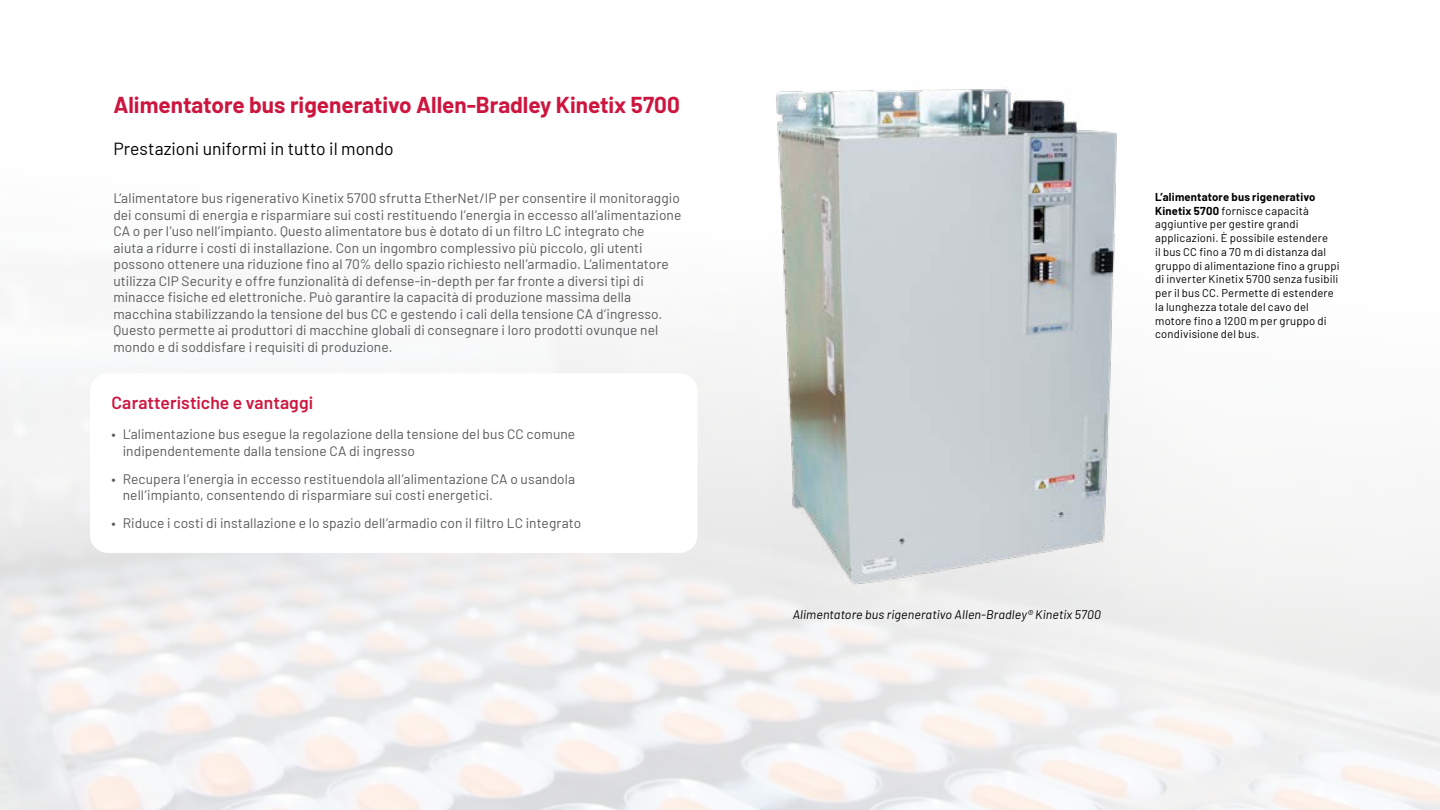
<style>
.page{position:relative;width:1440px;height:810px;background:#fff}
.page>*{position:absolute;margin:0;border:0;box-sizing:border-box;transform-origin:0 0}
.t1{font:700 22.5px "Barlow";color:#cd163f}
.t2{font:17.5px "Barlow";color:#000}
.t3{font:600 17.5px "Barlow";letter-spacing:.005em;color:#cd163f}
.t4{font:13.75px/16.5px "Barlow";letter-spacing:.005em;color:#58595b}
.t5{font:italic 12.5px "Barlow";letter-spacing:.01em;color:#000}
.t6{font:11.25px/13.8px "Barlow";letter-spacing:.015em;color:#000}
.s1{font-weight:700}
</style>
<div class="page">
<img style="left:772px;top:84px;width:349px;height:515px">
<h1 class="t1" style="left:113px;top:88px;width:568px">Alimentatore bus rigenerativo Allen-Bradley Kinetix 5700</h1>
<p class="t2" style="left:113px;top:136px;width:282px">Prestazioni uniformi in tutto il mondo</p>
<p class="t4" style="left:113px;top:189px;width:570px">L’alimentatore bus rigenerativo Kinetix 5700 sfrutta EtherNet/IP per consentire il monitoraggio dei consumi di energia e risparmiare sui costi restituendo l’energia in eccesso all’alimentazione CA o per l’uso nell’impianto. Questo alimentatore bus è dotato di un filtro LC integrato che<br>aiuta a ridurre i costi di installazione. Con un ingombro complessivo più piccolo, gli utenti possono ottenere una riduzione fino al 70% dello spazio richiesto nell’armadio. L’alimentatore utilizza CIP Security e offre funzionalità di defense-in-depth per far fronte a diversi tipi di minacce fisiche ed elettroniche. Può garantire la capacità di produzione massima della macchina stabilizzando la tensione del bus CC e gestendo i cali della tensione CA d’ingresso.<br>Questo permette ai produttori di macchine globali di consegnare i loro prodotti ovunque nel mondo e di soddisfare i requisiti di produzione.</p>
<p class="t3" style="left:112px;top:389px;width:203px">Caratteristiche e vantaggi</p>
<p class="t4" style="left:123px;top:425px;width:454px;text-indent:-11px">• L’alimentazione bus esegue la regolazione della tensione del bus CC comune indipendentemente dalla tensione CA di ingresso</p>
<p class="t4" style="left:123px;top:469px;width:454px;text-indent:-11px">• Recupera l’energia in eccesso restituendola all’alimentazione CA o usandola nell’impianto, consentendo di risparmiare sui costi energetici.</p>
<p class="t4" style="left:112px;top:514px;width:471px">• Riduce i costi di installazione e lo spazio dell’armadio con il filtro LC integrato</p>
<p class="t6" style="left:1155px;top:189px;width:186px"><span class="s1">L’alimentatore bus rigenerativo Kinetix 5700</span> fornisce capacità aggiuntive per gestire grandi applicazioni. È possibile estendere<br>il bus CC fino a 70 m di distanza dal gruppo di alimentazione fino a gruppi di inverter Kinetix 5700 senza fusibili per il bus CC. Permette di estendere la lunghezza totale del cavo del motore fino a 1200 m per gruppo di condivisione del bus.</p>
<p class="t5" style="left:793px;top:605px;width:310px">Alimentatore bus rigenerativo Allen-Bradley® Kinetix 5700</p>
</div>
